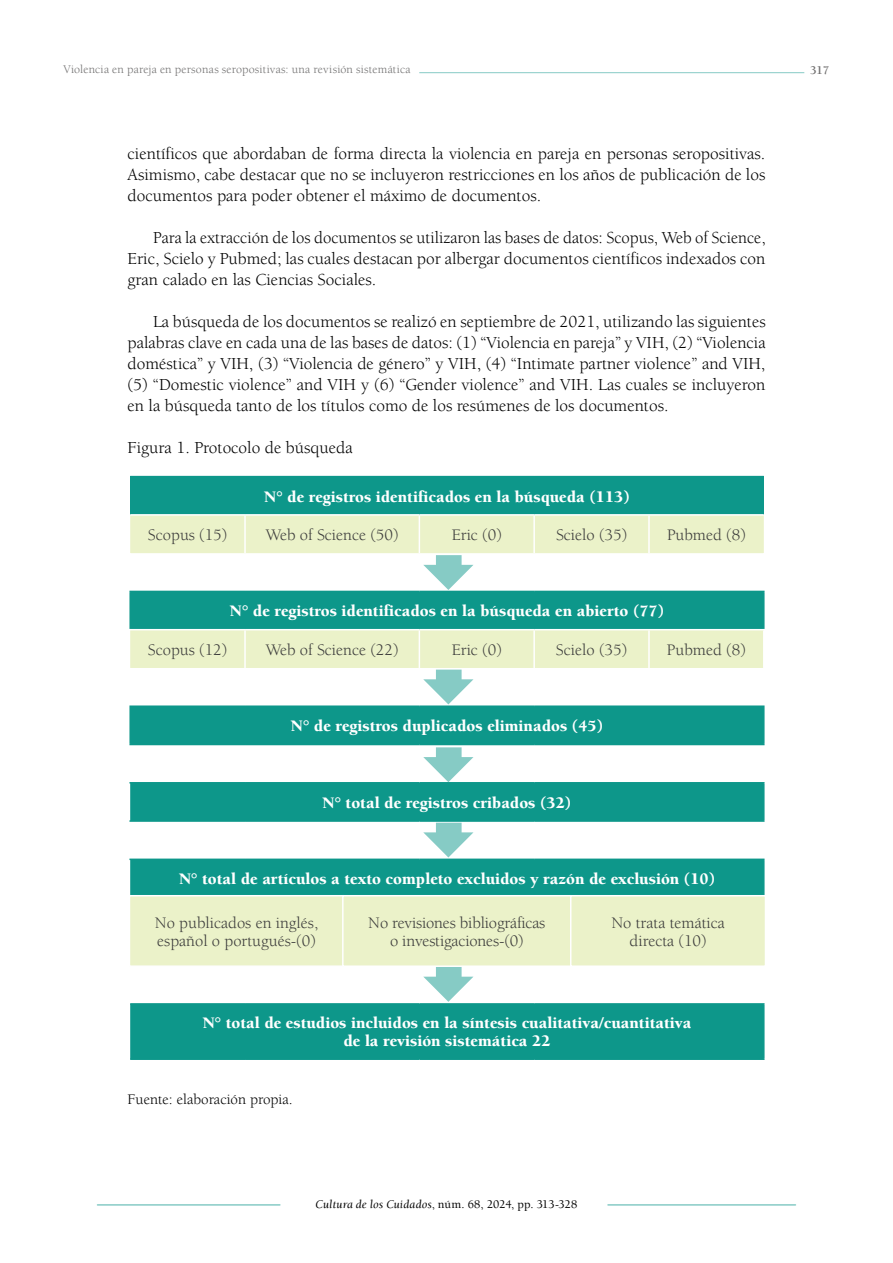
<style>
.page{position:relative;width:893px;height:1263px;background:#fff}
.page>*{position:absolute;margin:0;border:0;box-sizing:border-box;transform-origin:0 0}
.t1{font:17.25px/21px "Berkeley Std";color:#000;text-align:justify}
.t2{font:900 16.5px/18px "Berkeley Std";color:#fff;text-align:center}
.t3{font:16.5px/18px "Berkeley Std";color:#3c3c3b;text-align:center}
.t4{font:15px "Berkeley Std";color:#000}
.t5{font:12px "Berkeley Std";letter-spacing:.015em;color:#706f6f}
.t6{font:500 12px "Berkeley Std";letter-spacing:.005em;color:#000}
.t7{font:700 12px "Berkeley Std";color:#706f6f}
.s1{font-weight:400;font-style:italic}
</style>
<div class="page">
<div style="left:130px;top:477px;width:634px;height:38px;background:#0d978a"></div>
<svg style="left:130px;top:592px;width:633px;height:466px;fill:#0d978a"></svg>
<hr style="left:130px;top:476px;width:115px;height:1px;background:#0d978a">
<hr style="left:245px;top:476px;width:174px;height:1px;background:#0d978a">
<hr style="left:419px;top:476px;width:115px;height:1px;background:#0d978a">
<hr style="left:534px;top:476px;width:115px;height:1px;background:#0d978a">
<hr style="left:649px;top:476px;width:115px;height:1px;background:#0d978a">
<hr style="left:129px;top:668px;width:2px;height:37px;background:#fff">
<hr style="left:129px;top:745px;width:2px;height:37px;background:#fff">
<hr style="left:129px;top:822px;width:2px;height:36px;background:#fff">
<hr style="left:129px;top:591px;width:116px;height:1px;background:#0d978a">
<hr style="left:129px;top:592px;width:2px;height:37px;background:#0d978a">
<hr style="left:245px;top:591px;width:174px;height:1px;background:#0d978a">
<hr style="left:419px;top:591px;width:115px;height:1px;background:#0d978a">
<hr style="left:534px;top:591px;width:115px;height:1px;background:#0d978a">
<hr style="left:649px;top:591px;width:115px;height:1px;background:#0d978a">
<hr style="left:763px;top:592px;width:1px;height:37px;background:#0d978a">
<hr style="left:129px;top:705px;width:116px;height:2px;background:#0d978a">
<hr style="left:129px;top:707px;width:2px;height:37px;background:#0d978a">
<hr style="left:245px;top:705px;width:174px;height:2px;background:#0d978a">
<hr style="left:419px;top:705px;width:115px;height:2px;background:#0d978a">
<hr style="left:534px;top:705px;width:115px;height:2px;background:#0d978a">
<hr style="left:649px;top:705px;width:115px;height:2px;background:#0d978a">
<hr style="left:763px;top:707px;width:1px;height:37px;background:#0d978a">
<hr style="left:129px;top:744px;width:116px;height:1px;background:#0d978a">
<hr style="left:245px;top:744px;width:174px;height:1px;background:#0d978a">
<hr style="left:419px;top:744px;width:115px;height:1px;background:#0d978a">
<hr style="left:534px;top:744px;width:115px;height:1px;background:#0d978a">
<hr style="left:649px;top:744px;width:115px;height:1px;background:#0d978a">
<hr style="left:129px;top:782px;width:116px;height:1px;background:#0d978a">
<hr style="left:245px;top:782px;width:174px;height:1px;background:#0d978a">
<hr style="left:419px;top:782px;width:115px;height:1px;background:#0d978a">
<hr style="left:534px;top:782px;width:115px;height:1px;background:#0d978a">
<hr style="left:649px;top:782px;width:115px;height:1px;background:#0d978a">
<hr style="left:763px;top:783px;width:1px;height:37px;background:#0d978a">
<hr style="left:129px;top:820px;width:116px;height:2px;background:#0d978a">
<hr style="left:245px;top:820px;width:174px;height:2px;background:#0d978a">
<hr style="left:419px;top:820px;width:115px;height:2px;background:#0d978a">
<hr style="left:534px;top:820px;width:115px;height:2px;background:#0d978a">
<hr style="left:649px;top:820px;width:115px;height:2px;background:#0d978a">
<hr style="left:129px;top:858px;width:116px;height:2px;background:#0d978a">
<hr style="left:245px;top:858px;width:174px;height:2px;background:#0d978a">
<hr style="left:419px;top:858px;width:115px;height:2px;background:#0d978a">
<hr style="left:534px;top:858px;width:115px;height:2px;background:#0d978a">
<hr style="left:649px;top:858px;width:115px;height:2px;background:#0d978a">
<hr style="left:763px;top:860px;width:1px;height:37px;background:#0d978a">
<hr style="left:129px;top:629px;width:116px;height:1px;background:#fff">
<hr style="left:245px;top:629px;width:174px;height:1px;background:#fff">
<hr style="left:419px;top:629px;width:115px;height:1px;background:#fff">
<hr style="left:534px;top:629px;width:115px;height:1px;background:#fff">
<hr style="left:649px;top:629px;width:115px;height:1px;background:#fff">
<hr style="left:130px;top:514px;width:115px;height:2px;background:#fff">
<hr style="left:245px;top:514px;width:174px;height:2px;background:#fff">
<hr style="left:419px;top:514px;width:115px;height:2px;background:#fff">
<hr style="left:534px;top:514px;width:115px;height:2px;background:#fff">
<hr style="left:649px;top:514px;width:115px;height:2px;background:#fff">
<hr style="left:130px;top:1003px;width:115px;height:2px;background:#0d978a">
<hr style="left:245px;top:1003px;width:174px;height:2px;background:#0d978a">
<hr style="left:419px;top:1003px;width:115px;height:2px;background:#0d978a">
<hr style="left:534px;top:1003px;width:115px;height:2px;background:#0d978a">
<hr style="left:649px;top:1003px;width:115px;height:2px;background:#0d978a">
<hr style="left:763px;top:1005px;width:1px;height:53px;background:#0d978a">
<hr style="left:130px;top:1058px;width:115px;height:2px;background:#0d978a">
<hr style="left:245px;top:1058px;width:174px;height:2px;background:#0d978a">
<hr style="left:419px;top:1058px;width:115px;height:2px;background:#0d978a">
<hr style="left:534px;top:1058px;width:115px;height:2px;background:#0d978a">
<hr style="left:649px;top:1058px;width:115px;height:2px;background:#0d978a">
<svg style="left:130px;top:515px;width:634px;height:75px"></svg>
<svg style="left:130px;top:630px;width:634px;height:74px"></svg>
<svg style="left:423px;top:747px;width:50px;height:35px"></svg>
<svg style="left:423px;top:823px;width:50px;height:34px"></svg>
<svg style="left:423px;top:967px;width:50px;height:35px"></svg>
<svg style="left:130px;top:894px;width:215px;height:74px;background:#e9f1cb"></svg>
<div style="left:343px;top:896px;width:228px;height:70px;background:#ebf2c9"></div>
<div style="left:342px;top:895px;width:229px;height:72px;border:2px solid #fff"></div>
<div style="left:571px;top:896px;width:194px;height:70px;background:#ebf2c9"></div>
<div style="left:570px;top:895px;width:196px;height:72px;border:2px solid #fff"></div>
<hr style="left:419px;top:72px;width:385px;height:1px;background:#86cbc5">
<hr style="left:608px;top:1204px;width:187px;height:1px;background:#86cbc5">
<hr style="left:97px;top:1204px;width:183px;height:1px;background:#86cbc5">
<p class="t5" style="left:64px;top:63px;width:348px">Violencia en pareja en personas seropositivas: una revisión sistemática</p>
<p class="t7" style="left:810px;top:63px;width:21px">317</p>
<p class="t1" style="left:128px;top:143px;width:639px">científicos que abordaban de forma directa la violencia en pareja en personas seropositivas.<br>Asimismo, cabe destacar que no se incluyeron restricciones en los años de publicación de los documentos para poder obtener el máximo de documentos.</p>
<p class="t1" style="left:128px;top:227px;width:640px;text-indent:26px">Para la extracción de los documentos se utilizaron las bases de datos: Scopus, Web of Science, Eric, Scielo y Pubmed; las cuales destacan por albergar documentos científicos indexados con gran calado en las Ciencias Sociales.</p>
<p class="t1" style="left:128px;top:311px;width:640px;text-indent:26px">La búsqueda de los documentos se realizó en septiembre de 2021, utilizando las siguientes palabras clave en cada una de las bases de datos: (1) “Violencia en pareja” y VIH, (2) “Violencia doméstica” y VIH, (3) “Violencia de género” y VIH, (4) “Intimate partner violence” and VIH, (5) “Domestic violence” and VIH y (6) “Gender violence” and VIH. Las cuales se incluyeron en la búsqueda tanto de los títulos como de los resúmenes de los documentos.</p>
<p class="t1" style="left:128px;top:437px;width:227px">Figura 1. Protocolo de búsqueda</p>
<p class="t2" style="left:264px;top:488px;width:367px">N° de registros identificados en la búsqueda (113)</p>
<p class="t3" style="left:148px;top:526px;width:81px">Scopus (15)</p>
<p class="t3" style="left:266px;top:526px;width:134px">Web of Science (50)</p>
<p class="t3" style="left:452px;top:526px;width:52px">Eric (0)</p>
<p class="t3" style="left:556px;top:526px;width:73px">Scielo (35)</p>
<p class="t3" style="left:667px;top:526px;width:80px">Pubmed (8)</p>
<p class="t2" style="left:230px;top:602px;width:436px">N° de registros identificados en la búsqueda en abierto (77)</p>
<p class="t3" style="left:148px;top:641px;width:81px">Scopus (12)</p>
<p class="t3" style="left:266px;top:641px;width:134px">Web of Science (22)</p>
<p class="t3" style="left:452px;top:641px;width:52px">Eric (0)</p>
<p class="t3" style="left:556px;top:641px;width:73px">Scielo (35)</p>
<p class="t3" style="left:667px;top:641px;width:80px">Pubmed (8)</p>
<p class="t2" style="left:291px;top:717px;width:314px">N° de registros duplicados eliminados (45)</p>
<p class="t2" style="left:323px;top:794px;width:250px">N° total de registros cribados (32)</p>
<p class="t2" style="left:179px;top:870px;width:538px">N° total de artículos a texto completo excluidos y razón de exclusión (10)</p>
<p class="t3" style="left:155px;top:914px;width:165px;text-align:left">No publicados en inglés, español o portugués-(0)</p>
<p class="t3" style="left:368px;top:914px;width:179px">No revisiones bibliográficas o investigaciones-(0)</p>
<p class="t3" style="left:611px;top:914px;width:115px">No trata temática directa (10)</p>
<p class="t2" style="left:203px;top:1014px;width:490px">N° total de estudios incluidos en la síntesis cualitativa/cuantitativa de la revisión sistemática 22</p>
<p class="t4" style="left:128px;top:1091px;width:167px">Fuente: elaboración propia.</p>
<p class="t6" style="left:316px;top:1197px;width:263px"><span class="s1">Cultura de los Cuidados</span>, núm. 68, 2024, pp. 313-328</p>
</div>
